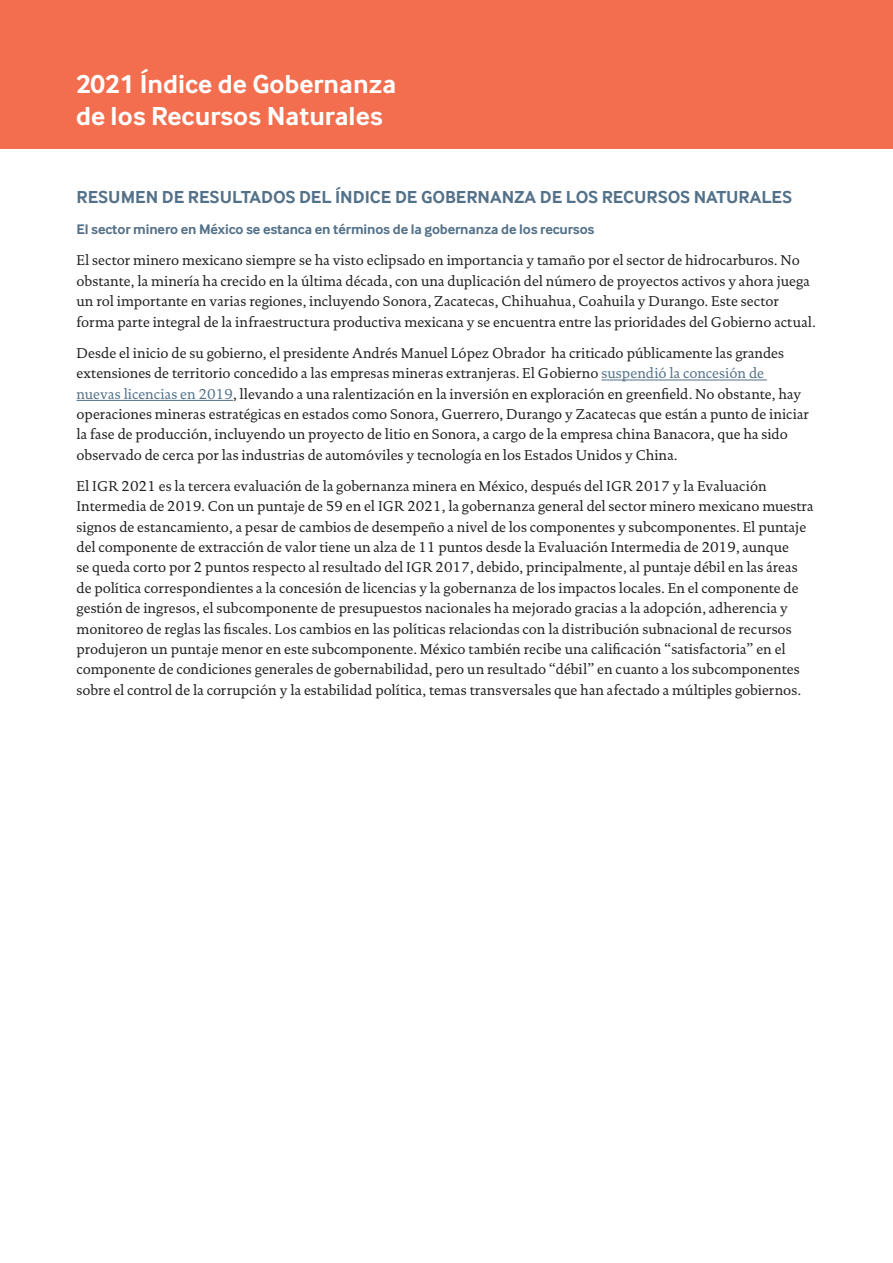
<style>
.page{position:relative;width:893px;height:1263px;background:#fff}
.page>*{position:absolute;margin:0;border:0;box-sizing:border-box;transform-origin:0 0}
.t1{font:700 27px/32.4px "Inter Face";color:#fff}
.t2{font:700 18px "Inter Face";color:#537189}
.t3{font:14.4px/20.4px "DTL Documenta T";color:#231f20}
.t4{font:700 14.4px "Inter Face";letter-spacing:-.01em;color:#537189}
.s1{color:#537189}
</style>
<div class="page">
<div style="left:0;top:0;width:893px;height:148px;background:#f36e4e"></div>
<hr style="left:601px;top:380px;width:166px;height:1px;background:#537189">
<hr style="left:77px;top:400px;width:156px;height:1px;background:#537189">
<h1 class="t1" style="left:76px;top:68px;width:322px">2021 Índice de Gobernanza de los Recursos Naturales</h1>
<h1 class="t1" style="left:76px;top:101px;width:332px">R s urce Governance Index</h1>
<p class="t2" style="left:77px;top:187px;width:717px">RESUMEN DE RESULTADOS DEL ÍNDICE DE GOBERNANZA DE LOS RECURSOS NATURALES</p>
<p class="t4" style="left:77px;top:221px;width:519px">El sector minero en México se estanca en términos de la gobernanza de los recursos</p>
<p class="t3" style="left:77px;top:250px;width:741px">El sector minero mexicano siempre se ha visto eclipsado en importancia y tamaño por el sector de hidrocarburos. No obstante, la minería ha crecido en la última década, con una duplicación del número de proyectos activos y ahora juega un rol importante en varias regiones, incluyendo Sonora, Zacatecas, Chihuahua, Coahuila y Durango. Este sector forma parte integral de la infraestructura productiva mexicana y se encuentra entre las prioridades del Gobierno actual.</p>
<p class="t3" style="left:77px;top:343px;width:734px">Desde el inicio de su gobierno, el presidente Andrés Manuel López Obrador ha criticado públicamente las grandes extensiones de territorio concedido a las empresas mineras extranjeras. El Gobierno <span class="s1">suspendió la concesión de nuevas licencias en 2019</span>, llevando a una ralentización en la inversión en exploración en greenfield. No obstante, hay operaciones mineras estratégicas en estados como Sonora, Guerrero, Durango y Zacatecas que están a punto de iniciar la fase de producción, incluyendo un proyecto de litio en Sonora, a cargo de la empresa china Banacora, que ha sido observado de cerca por las industrias de automóviles y tecnología en los Estados Unidos y China.</p>
<p class="t3" style="left:77px;top:476px;width:738px">El IGR 2021 es la tercera evaluación de la gobernanza minera en México, después del IGR 2017 y la Evaluación Intermedia de 2019. Con un puntaje de 59 en el IGR 2021, la gobernanza general del sector minero mexicano muestra signos de estancamiento, a pesar de cambios de desempeño a nivel de los componentes y subcomponentes. El puntaje del componente de extracción de valor tiene un alza de 11 puntos desde la Evaluación Intermedia de 2019, aunque<br>se queda corto por 2 puntos respecto al resultado del IGR 2017, debido, principalmente, al puntaje débil en las áreas de política correspondientes a la concesión de licencias y la gobernanza de los impactos locales. En el componente de gestión de ingresos, el subcomponente de presupuestos nacionales ha mejorado gracias a la adopción, adherencia y monitoreo de reglas las fiscales. Los cambios en las políticas relaciondas con la distribución subnacional de recursos produjeron un puntaje menor en este subcomponente. México también recibe una calificación “satisfactoria” en el componente de condiciones generales de gobernabilidad, pero un resultado “débil” en cuanto a los subcomponentes sobre el control de la corrupción y la estabilidad política, temas transversales que han afectado a múltiples gobiernos.</p>
</div>
